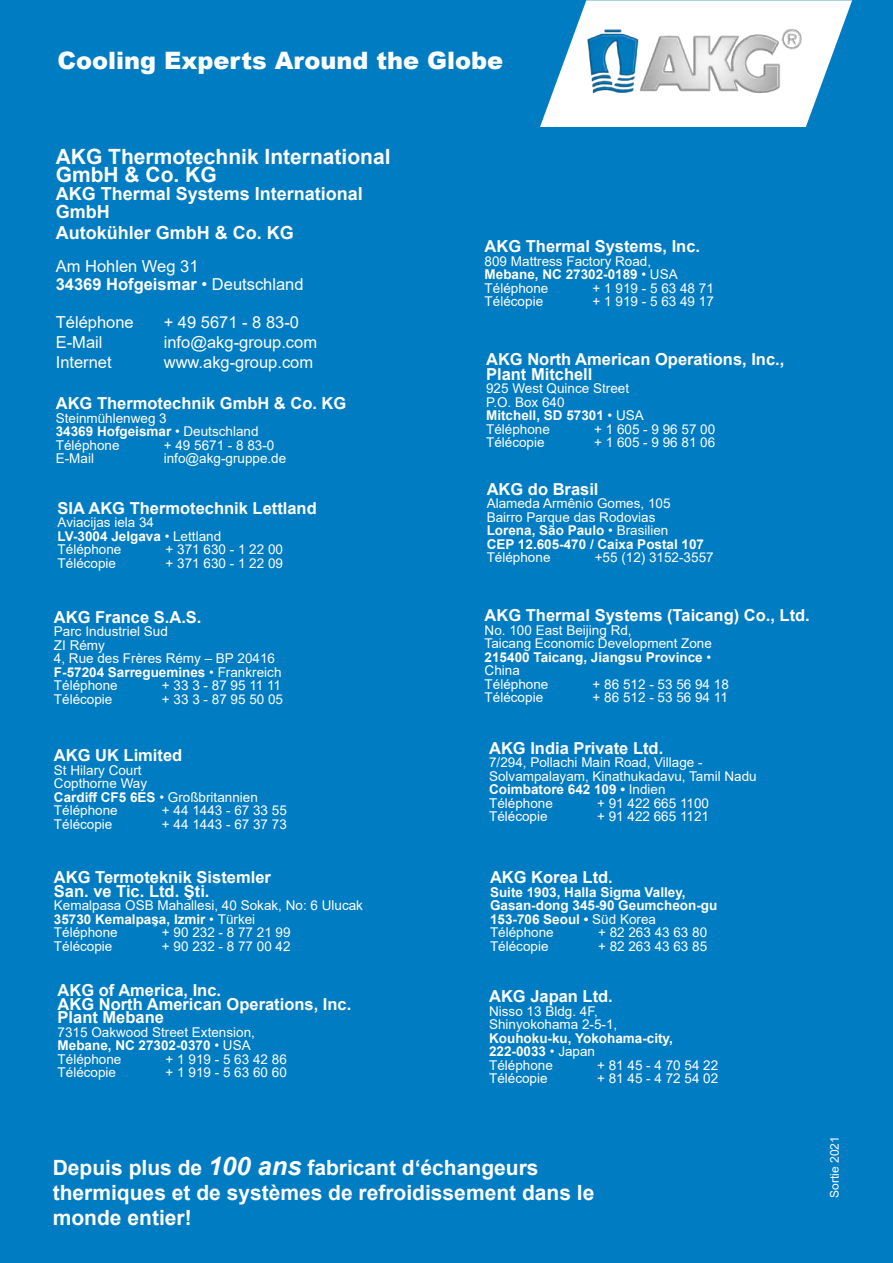
<style>
.page{position:relative;width:893px;height:1263px;background:#007cc3}
.page>*{position:absolute;margin:0;border:0;box-sizing:border-box;transform-origin:0 0}
.t1{font:900 24px "Arial";color:#fff}
.t2{font:700 21px/25.2px "Arial";color:#fff}
.t3{font:700 18px/18px "Arial";color:#fff}
.t4{font:700 16.5px/13.5px "Arial";color:#fff}
.t5{font:16.5px/18px "Arial";color:#fff}
.t6{font:13.5px/13.5px "Arial";color:#fff}
.t7{font:700 13.5px/13.5px "Arial";color:#fff}
.t8{font:12px "Arial";color:#fff}
.s1{font-weight:700}
.s2{font-weight:400}
.s3{font-style:italic;font-size:25.5px}
</style>
<div class="page">
<svg style="left:540px;top:0;width:312px;height:127px"></svg>
<img style="left:584px;top:26px;width:221px;height:69px">
<h1 class="t1" style="left:58px;top:43px;width:447px">Cooling Experts Around the Globe</h1>
<h2 class="t2" style="left:56px;top:148px;width:336px;line-height:18px">AKG Thermotechnik International<br>GmbH &amp; Co. KG</h2>
<h3 class="t3" style="left:56px;top:185px;width:309px">AKG Thermal Systems International<br>GmbH</h3>
<h3 class="t3" style="left:56px;top:224px;width:240px">Autokühler GmbH &amp; Co. KG</h3>
<p class="t5" style="left:56px;top:257px;width:249px">Am Hohlen Weg 31<br><span class="s1">34369 Hofgeismar</span> • Deutschland</p>
<p class="t5" style="left:56px;top:313px;width:79px">Téléphone</p>
<p class="t5" style="left:164px;top:313px;width:137px">+ 49 5671 - 8 83-0</p>
<p class="t5" style="left:56px;top:333px;width:48px">E-Mail</p>
<p class="t5" style="left:164px;top:333px;width:155px">info@akg-group.com</p>
<p class="t5" style="left:56px;top:353px;width:57px">Internet</p>
<p class="t5" style="left:164px;top:353px;width:151px">www.akg-group.com</p>
<p class="t4" style="left:56px;top:397px;width:292px">AKG Thermotechnik GmbH &amp; Co. KG</p>
<p class="t6" style="left:56px;top:411px;width:204px">Steinmühlenweg 3<br><span class="s1">34369 Hofgeismar</span> • Deutschland<br>Téléphone</p>
<p class="t6" style="left:164px;top:438px;width:112px">+ 49 5671 - 8 83-0</p>
<p class="t6" style="left:56px;top:452px;width:40px">E-Mail</p>
<p class="t6" style="left:164px;top:452px;width:124px">info@akg-gruppe.de</p>
<p class="t4" style="left:58px;top:501px;width:261px">SIA AKG Thermotechnik Lettland</p>
<p class="t6" style="left:58px;top:516px;width:165px">Aviacijas iela 34<br><span class="s1">LV-3004 Jelgava</span> • Lettland<br>Téléphone</p>
<p class="t6" style="left:166px;top:543px;width:119px">+ 371 630 - 1 22 00</p>
<p class="t6" style="left:58px;top:556px;width:60px">Télécopie</p>
<p class="t6" style="left:166px;top:556px;width:119px">+ 371 630 - 1 22 09</p>
<p class="t4" style="left:54px;top:610px;width:149px">AKG France S.A.S.</p>
<p class="t6" style="left:54px;top:624px;width:229px">Parc Industriel Sud<br>ZI Rémy<br>4, Rue des Frères Rémy – BP 20416<br><span class="s1">F-57204 Sarreguemines</span> • Frankreich<br>Téléphone</p>
<p class="t6" style="left:162px;top:678px;width:121px">+ 33 3 - 87 95 11 11</p>
<p class="t6" style="left:54px;top:692px;width:60px">Télécopie</p>
<p class="t6" style="left:162px;top:692px;width:123px">+ 33 3 - 87 95 50 05</p>
<p class="t4" style="left:54px;top:749px;width:130px">AKG UK Limited</p>
<p class="t6" style="left:54px;top:763px;width:205px">St Hilary Court<br>Copthorne Way<br><span class="s1">Cardiff CF5 6ES</span> • Großbritannien<br>Téléphone</p>
<p class="t6" style="left:162px;top:803px;width:126px">+ 44 1443 - 67 33 55</p>
<p class="t6" style="left:54px;top:817px;width:60px">Télécopie</p>
<p class="t6" style="left:162px;top:817px;width:126px">+ 44 1443 - 67 37 73</p>
<p class="t4" style="left:54px;top:871px;width:219px">AKG Termoteknik Sistemler<br>San. ve Tic. Ltd. Şti.</p>
<p class="t6" style="left:54px;top:899px;width:311px">Kemalpasa OSB Mahallesi, 40 Sokak, No: 6 Ulucak<br><span class="s1">35730 Kemalpaşa, Izmir</span> • Тürkei<br>Téléphone</p>
<p class="t6" style="left:162px;top:926px;width:130px">+ 90 232 - 8 77 21 99</p>
<p class="t6" style="left:54px;top:939px;width:60px">Télécopie</p>
<p class="t6" style="left:162px;top:939px;width:130px">+ 90 232 - 8 77 00 42</p>
<p class="t4" style="left:58px;top:984px;width:295px">AKG of America, Inc.<br>AKG North American Operations, Inc.<br>Plant Mebane</p>
<p class="t6" style="left:58px;top:1025px;width:199px">7315 Oakwood Street Extension,<br><span class="s1">Mebane, NC 27302-0370</span> • USA<br>Téléphone</p>
<p class="t6" style="left:166px;top:1052px;width:123px">+ 1 919 - 5 63 42 86</p>
<p class="t6" style="left:58px;top:1066px;width:60px">Télécopie</p>
<p class="t6" style="left:166px;top:1066px;width:123px">+ 1 919 - 5 63 60 60</p>
<p class="t4" style="left:485px;top:240px;width:217px">AKG Thermal Systems, Inc.</p>
<p class="t6" style="left:485px;top:254px;width:195px">809 Mattress Factory Road,<br><span class="s1">Mebane, NC 27302-0189</span> • USA<br>Téléphone</p>
<p class="t6" style="left:593px;top:281px;width:123px">+ 1 919 - 5 63 48 71</p>
<p class="t6" style="left:485px;top:294px;width:60px">Télécopie</p>
<p class="t6" style="left:593px;top:294px;width:123px">+ 1 919 - 5 63 49 17</p>
<p class="t4" style="left:486px;top:352px;width:300px;line-height:15px">AKG North American Operations, Inc.,<br>Plant Mitchell</p>
<p class="t6" style="left:486px;top:382px;width:159px">925 West Quince Street<br>P.O. Box 640<br><span class="s1">Mitchell, SD 57301</span> • USA<br>Téléphone</p>
<p class="t6" style="left:594px;top:422px;width:123px">+ 1 605 - 9 96 57 00</p>
<p class="t6" style="left:486px;top:436px;width:60px">Télécopie</p>
<p class="t6" style="left:594px;top:436px;width:123px">+ 1 605 - 9 96 81 06</p>
<p class="t4" style="left:487px;top:482px;width:113px">AKG do Brasil</p>
<p class="t6" style="left:487px;top:497px;width:219px">Alameda Armênio Gomes, 105<br>Bairro Parque das Rodovias<br><span class="s1">Lorena, São Paulo</span> • Brasilien<br><span class="s1">CEP 12.605-470 / Caixa Postal 107</span></p>
<p class="t6" style="left:487px;top:551px;width:65px">Téléphone</p>
<p class="t6" style="left:595px;top:551px;width:120px">+55 (12) 3152-3557</p>
<p class="t4" style="left:485px;top:609px;width:327px">AKG Thermal Systems (Taicang) Co., Ltd.</p>
<p class="t6" style="left:485px;top:623px;width:229px">No. 100 East Beijing Rd,<br>Taicang Economic Development Zone<br><span class="s1">215400 Taicang, Jiangsu Province</span> •<br>China<br>Téléphone</p>
<p class="t6" style="left:593px;top:677px;width:138px">+ 86 512 - 53 56 94 18</p>
<p class="t6" style="left:485px;top:691px;width:60px">Télécopie</p>
<p class="t6" style="left:593px;top:691px;width:137px">+ 86 512 - 53 56 94 11</p>
<p class="t4" style="left:489px;top:741px;width:176px">AKG India Private Ltd.</p>
<p class="t6" style="left:489px;top:756px;width:269px">7/294, Pollachi Main Road, Village -<br>Solvampalayam, Kinathukadavu, Tamil Nadu<br><span class="s1">Coimbatore 642 109 •</span> Indien<br>Téléphone</p>
<p class="t6" style="left:597px;top:796px;width:113px">+ 91 422 665 1100</p>
<p class="t6" style="left:489px;top:810px;width:60px">Télécopie</p>
<p class="t6" style="left:597px;top:810px;width:113px">+ 91 422 665 1121</p>
<p class="t4" style="left:490px;top:871px;width:124px">AKG Korea Ltd.</p>
<p class="t7" style="left:490px;top:885px;width:229px">Suite 1903, Halla Sigma Valley,<br>Gasan-dong 345-90 Geumcheon-gu<br>153-706 Seoul • <span class="s2">Süd Korea<br>Téléphone</span></p>
<p class="t6" style="left:598px;top:926px;width:111px">+ 82 263 43 63 80</p>
<p class="t6" style="left:490px;top:939px;width:60px">Télécopie</p>
<p class="t6" style="left:598px;top:939px;width:111px">+ 82 263 43 63 85</p>
<p class="t4" style="left:489px;top:990px;width:125px">AKG Japan Ltd.</p>
<p class="t6" style="left:489px;top:1004px;width:130px">Nisso 13 Bldg. 4F,<br>Shinyokohama 2-5-1,</p>
<p class="t7" style="left:489px;top:1031px;width:185px">Kouhoku-ku, Yokohama-city,<br>222-0033 <span class="s2">• Japan<br>Téléphone</span></p>
<p class="t6" style="left:597px;top:1058px;width:123px">+ 81 45 - 4 70 54 22</p>
<p class="t6" style="left:489px;top:1072px;width:60px">Télécopie</p>
<p class="t6" style="left:597px;top:1072px;width:123px">+ 81 45 - 4 72 54 02</p>
<h2 class="t2" style="left:53px;top:1155px;width:543px">Depuis plus de <span class="s3">100 ans</span> fabricant d‘échangeurs thermiques et de systèmes de refroidissement dans le monde entier!</h2>
<p class="t8" style="left:826px;top:1197px;width:63px;rotate:-90deg">Sortie 2021</p>
</div>
